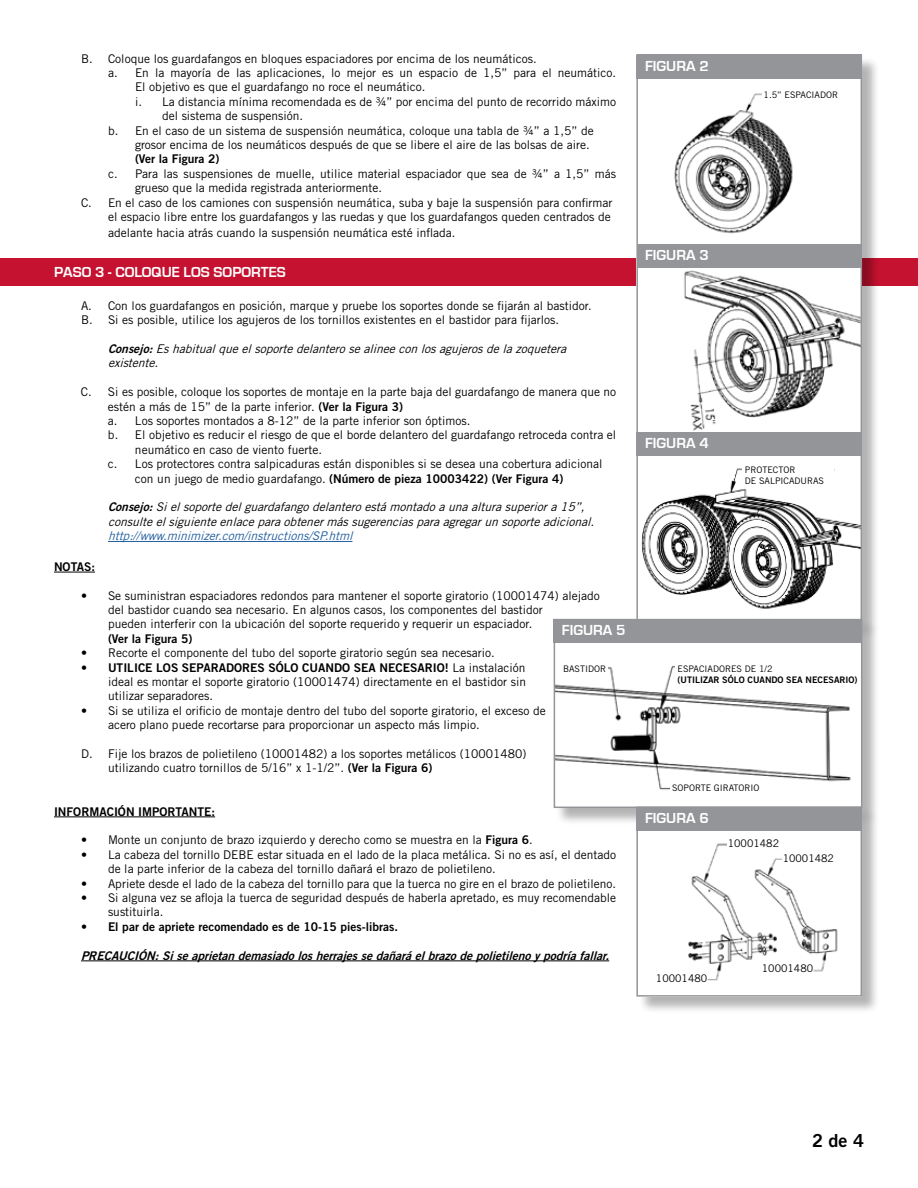
<style>
.page{position:relative;width:918px;height:1188px;background:#fff}
.page>*{position:absolute;margin:0;border:0;box-sizing:border-box;transform-origin:0 0}
.t1{font:18px "Trade Gothic LT Std Bd 2";color:#000}
.t2{font:700 15px "Eurostile";color:#fff}
.t3{font:12px/14.4px "Trade Gothic LT Std";color:#000}
.t4{font:italic 12px/14.4px "Trade Gothic LT Std";color:#000}
.t5{font:12px "Trade Gothic LT Std Bd 2";color:#000}
.t6{font:italic 12px "Trade Gothic LT Std Bd 2";color:#000}
.t7{font:italic 12px "Trade Gothic LT Std";color:#215e9e}
.t8{font:10.5px "Trade Gothic LT Std";color:#000}
.t9{font:9px/10.8px "Trade Gothic LT Std";color:#000}
.t10{font:9px "Trade Gothic LT Std Bd 2";color:#000}
.s1{font-family:"Trade Gothic LT Std Bd 2"}
.s2{font-family:"Trade Gothic LT Std"}
</style>
<div class="page">
<div style="left:0;top:258px;width:918px;height:28px;background:#c41230"></div>
<hr style="left:108px;top:541px;width:244px;height:1px;background:#215e9e">
<hr style="left:54px;top:572px;width:41px;height:1px;background:#000">
<hr style="left:54px;top:817px;width:161px;height:1px;background:#000">
<hr style="left:81px;top:961px;width:528px;height:1px;background:#000">
<div style="left:638px;top:56px;width:242px;height:582px;background:#000;opacity:.3"></div>
<div style="left:636px;top:55px;width:226px;height:565px;background:#fff"></div>
<img style="left:641px;top:468px;width:218px;height:141px">
<img style="left:684px;top:270px;width:175px;height:161px">
<img style="left:674px;top:93px;width:119px;height:141px">
<div style="left:636px;top:55px;width:226px;height:24px;background:#939598"></div>
<div style="left:636px;top:432px;width:226px;height:24px;background:#939598"></div>
<div style="left:637px;top:244px;width:225px;height:24px;background:#939598"></div>
<div style="left:636px;top:54px;width:226px;height:567px;border:2px solid #939598"></div>
<div style="left:555px;top:620px;width:325px;height:206px;background:#000;opacity:.3"></div>
<div style="left:554px;top:619px;width:308px;height:189px;background:#fff"></div>
<img style="left:557px;top:666px;width:294px;height:124px">
<div style="left:554px;top:619px;width:308px;height:189px;border:2px solid #939598"></div>
<div style="left:554px;top:619px;width:307px;height:24px;background:#939598"></div>
<div style="left:638px;top:808px;width:242px;height:206px;background:#000;opacity:.3"></div>
<div style="left:636px;top:807px;width:226px;height:189px;background:#fff"></div>
<img style="left:688px;top:843px;width:150px;height:138px">
<div style="left:636px;top:807px;width:226px;height:24px;background:#939598"></div>
<div style="left:636px;top:807px;width:226px;height:190px;border:2px solid #939598"></div>
<div style="left:763px;top:89px;width:65px;height:12px;background:#fff"></div>
<div style="left:742px;top:465px;width:91px;height:14px;background:#fff"></div>
<div style="left:559px;top:663px;width:49px;height:14px;background:#fff"></div>
<div style="left:675px;top:663px;width:173px;height:28px;background:#fff"></div>
<div style="left:670px;top:781px;width:100px;height:14px;background:#fff"></div>
<div style="left:783px;top:850px;width:61px;height:15px;background:#fff"></div>
<div style="left:653px;top:968px;width:54px;height:19px;background:#fff"></div>
<div style="left:759px;top:959px;width:54px;height:19px;background:#fff"></div>
<div style="left:728px;top:836px;width:61px;height:14px;background:#fff"></div>
<p class="t3" style="left:81px;top:51px;width:457px">B. Coloque los guardafangos en bloques espaciadores por encima de los neumáticos.</p>
<p class="t3" style="left:108px;top:65px;width:510px">a. En la mayoría de las aplicaciones, lo mejor es un espacio de 1,5” para el neumático.</p>
<p class="t3" style="left:135px;top:80px;width:292px">El objetivo es que el guardafango no roce el neumático.</p>
<p class="t3" style="left:135px;top:94px;width:483px">i. La distancia mínima recomendada es de ¾” por encima del punto de recorrido máximo</p>
<p class="t3" style="left:162px;top:109px;width:143px">del sistema de suspensión.</p>
<p class="t3" style="left:108px;top:123px;width:487px">b. En el caso de un sistema de suspensión neumática, coloque una tabla de ¾” a 1,5” de</p>
<p class="t3" style="left:135px;top:137px;width:456px">grosor encima de los neumáticos después de que se libere el aire de las bolsas de aire.</p>
<p class="t5" style="left:135px;top:152px;width:86px">(Ver la Figura 2)</p>
<p class="t3" style="left:108px;top:166px;width:510px">c. Para las suspensiones de muelle, utilice material espaciador que sea de ¾” a 1,5” más</p>
<p class="t3" style="left:135px;top:181px;width:249px">grueso que la medida registrada anteriormente.</p>
<p class="t3" style="left:81px;top:195px;width:533px">C. En el caso de los camiones con suspensión neumática, suba y baje la suspensión para confirmar</p>
<p class="t3" style="left:108px;top:209px;width:504px">el espacio libre entre los guardafangos y las ruedas y que los guardafangos queden centrados de</p>
<p class="t3" style="left:108px;top:226px;width:349px">adelante hacia atrás cuando la suspensión neumática esté inflada.</p>
<p class="t2" style="left:54px;top:264px;width:233px">PASO 3 - COLOQUE LOS SOPORTES</p>
<p class="t3" style="left:81px;top:298px;width:512px">A. Con los guardafangos en posición, marque y pruebe los soportes donde se fijarán al bastidor.<br>B. Si es posible, utilice los agujeros de los tornillos existentes en el bastidor para fijarlos.</p>
<p class="t4" style="left:108px;top:341px;width:464px"><span class="s1">Consejo:</span>Eshabitualqueelsoportedelanterosealineeconlosagujerosdelazoquetera existente.</p>
<p class="t3" style="left:81px;top:385px;width:537px">C. Si es posible, coloque los soportes de montaje en la parte baja del guardafango de manera que no</p>
<p class="t3" style="left:108px;top:399px;width:297px">estén a más de 15” de la parte inferior. <span class="s1">(Ver la Figura 3)</span></p>
<p class="t3" style="left:108px;top:413px;width:364px">a. Los soportes montados a 8-12” de la parte inferior son óptimos.</p>
<p class="t3" style="left:108px;top:428px;width:510px">b. El objetivo es reducir el riesgo de que el borde delantero del guardafango retroceda contra el</p>
<p class="t3" style="left:135px;top:442px;width:189px">neumático en caso de viento fuerte.</p>
<p class="t3" style="left:108px;top:457px;width:496px">c. Los protectores contra salpicaduras están disponibles si se desea una cobertura adicional</p>
<p class="t5" style="left:135px;top:471px;width:430px"><span class="s2">con un juego de medio guardafango.</span> (Número de pieza 10003422) (Ver Figura 4)</p>
<p class="t4" style="left:108px;top:500px;width:492px"><span class="s1">Consejo:</span>Sielsoportedelguardafangodelanteroestámontadoaunaalturasuperiora15”, consulteelsiguienteenlaceparaobtenermássugerenciasparaagregarunsoporteadicional.</p>
<p class="t7" style="left:108px;top:529px;width:250px">http://www.minimizer.com/instructions/SP.html</p>
<p class="t5" style="left:54px;top:559px;width:43px">NOTAS:</p>
<p class="t3" style="left:108px;top:588px;width:493px;text-indent:-27px">• Se suministran espaciadores redondos para mantener el soporte giratorio (10001474) alejado del bastidor cuando sea necesario. En algunos casos, los componentes del bastidor<br>pueden interferir con la ubicación del soporte requerido y requerir un espaciador.</p>
<p class="t5" style="left:108px;top:631px;width:86px">(Ver la Figura 5)</p>
<p class="t3" style="left:81px;top:646px;width:415px">• Recorte el componente del tubo del soporte giratorio según sea necesario.</p>
<p class="t5" style="left:81px;top:660px;width:446px">• UTILICE LOS SEPARADORES SÓLO CUANDO SEA NECESARIO! <span class="s2">La instalación</span></p>
<p class="t3" style="left:108px;top:674px;width:420px">ideal es montar el soporte giratorio (10001474) directamente en el bastidor sin utilizar separadores.</p>
<p class="t3" style="left:108px;top:703px;width:439px;text-indent:-27px">• Si se utiliza el orificio de montaje dentro del tubo del soporte giratorio, el exceso de acero plano puede recortarse para proporcionar un aspecto más limpio.</p>
<p class="t3" style="left:108px;top:746px;width:420px;text-indent:-27px">D. Fije los brazos de polietileno (10001482) a los soportes metálicos (10001480) utilizando cuatro tornillos de 5/16” x 1-1/2”. <span class="s1">(Ver la Figura 6)</span></p>
<p class="t5" style="left:54px;top:804px;width:163px">INFORMACIÓN IMPORTANTE:</p>
<p class="t3" style="left:81px;top:833px;width:453px">• Monte un conjunto de brazo izquierdo y derecho como se muestra en la <span class="s1">Figura 6</span>.</p>
<p class="t3" style="left:108px;top:847px;width:510px;text-indent:-27px">• La cabeza del tornillo DEBE estar situada en el lado de la placa metálica. Si no es así, el dentado de la parte inferior de la cabeza del tornillo dañará el brazo de polietileno.</p>
<p class="t3" style="left:81px;top:876px;width:537px">• Apriete desde el lado de la cabeza del tornillo para que la tuerca no gire en el brazo de polietileno.</p>
<p class="t3" style="left:108px;top:890px;width:510px;text-indent:-27px">• Si alguna vez se afloja la tuerca de seguridad después de haberla apretado, es muy recomendable sustituirla.</p>
<p class="t5" style="left:81px;top:919px;width:319px">• El par de apriete recomendado es de 10-15 pies-libras.</p>
<p class="t6" style="left:81px;top:948px;width:534px">PRECAUCIÓN:Siseaprietandemasiadolosherrajessedañaráelbrazodepolietilenoypodríafallar.</p>
<p class="t2" style="left:645px;top:57px;width:65px">FIGURA 2</p>
<p class="t9" style="left:764px;top:89px;width:76px">1.5” ESPACIADOR</p>
<p class="t2" style="left:645px;top:247px;width:65px">FIGURA 3</p>
<p class="t2" style="left:645px;top:435px;width:65px">FIGURA 4</p>
<p class="t9" style="left:745px;top:464px;width:81px">PROTECTOR<br>DE SALPICADURAS</p>
<p class="t2" style="left:562px;top:622px;width:65px">FIGURA 5</p>
<p class="t9" style="left:563px;top:664px;width:45px">BASTIDOR</p>
<p class="t9" style="left:678px;top:664px;width:96px">ESPACIADORES DE 1/2</p>
<p class="t10" style="left:678px;top:674px;width:181px">(UTILIZAR SÓLO CUANDO SEA NECESARIO)</p>
<p class="t9" style="left:672px;top:782px;width:89px">SOPORTE GIRATORIO</p>
<p class="t2" style="left:645px;top:810px;width:65px">FIGURA 6</p>
<p class="t8" style="left:728px;top:837px;width:53px">10001482</p>
<p class="t8" style="left:783px;top:851px;width:53px">10001482</p>
<p class="t8" style="left:656px;top:972px;width:53px">10001480</p>
<p class="t8" style="left:762px;top:962px;width:53px">10001480</p>
<h1 class="t1" style="left:812px;top:1129px;width:53px">2 de 4</h1>
</div>
